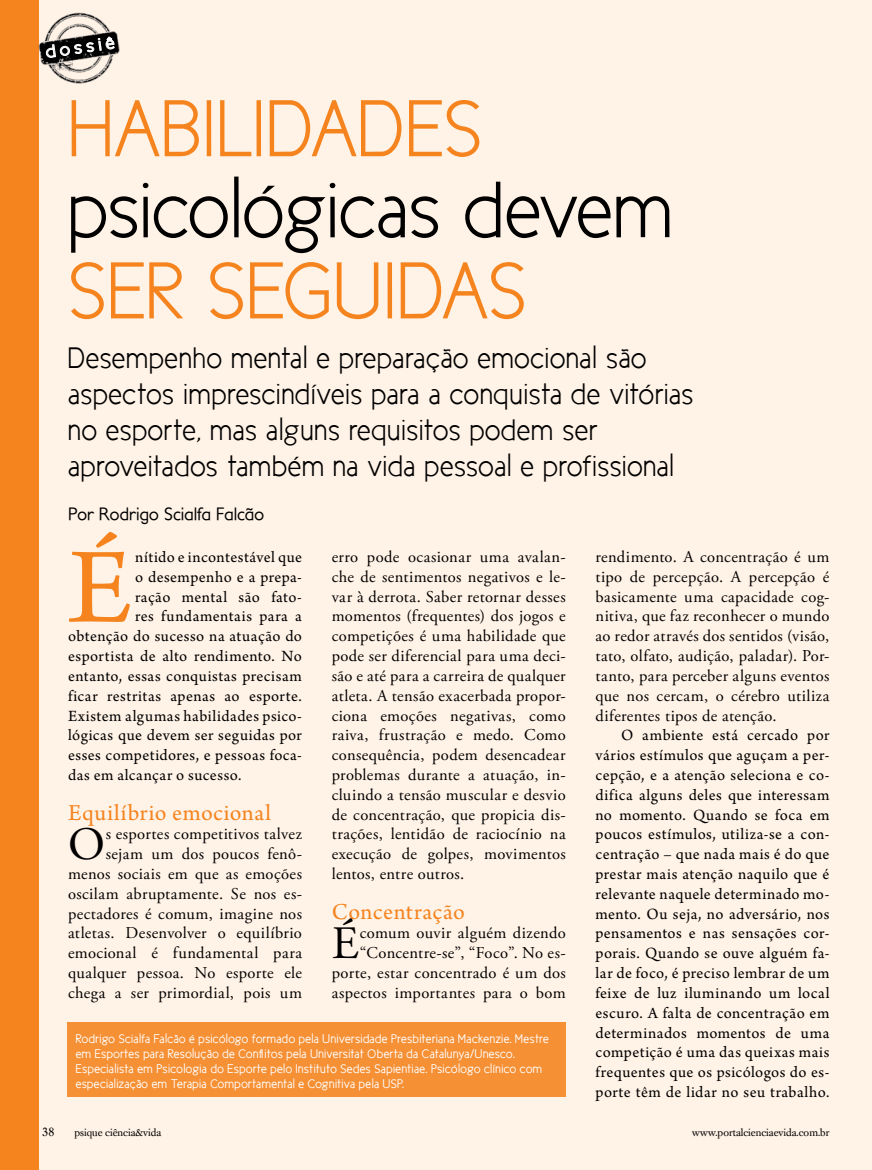
<style>
.page{position:relative;width:872px;height:1170px;background:#fff}
.page>*{position:absolute;margin:0;border:0;box-sizing:border-box;transform-origin:0 0}
.t1{font:112.65px "Arno Pro";color:#f5841f}
.t2{font:81px "New Cicle Semi";letter-spacing:.01em;color:#f5841f}
.t3{font:81px "New Cicle Semi";letter-spacing:-.025em;color:#000}
.t4{font:46.35px "Adobe Garamond Pro";color:#000}
.t5{font:30px/36px "New Cicle Semi";letter-spacing:.005em;color:#000}
.t6{font:24px "Arno Pro";letter-spacing:.025em;color:#f5841f}
.t7{font:500 18px "Petita";letter-spacing:-.005em;color:#000}
.t8{font:17.7px "New Cicle Gordita";color:#fff;scale:1.11 1}
.t9{font:16.5px/19.8px "Adobe Garamond Pro";letter-spacing:.025em;color:#000;text-align:right}
.t10{font:16.5px/19.8px "Arno Pro";letter-spacing:.025em;color:#000;text-align:justify}
.t11{font:12.75px/15px "New Cicle Gordita";letter-spacing:.015em;color:#fff}
.t12{font:12px "Caslon Book BE";color:#000}
.t13{font:10.5px "Caslon Book BE";color:#000}
</style>
<div class="page">
<div style="left:0;top:0;width:872px;height:1169px;background:#fff2e6"></div>
<div style="left:0;top:0;width:38px;height:1169px;background:#f5841f"></div>
<img style="left:38px;top:7px;width:82px;height:79px">
<svg style="left:45px;top:36px;width:70px;height:22px;background:#4e4c4b"></svg>
<div style="left:67px;top:1022px;width:499px;height:74px;background:#f69035"></div>
<p class="t8" style="left:45px;top:43px;width:64px;rotate:-8deg">dossiê</p>
<h2 class="t2" style="left:68px;top:86px;width:410px">Habilidades</h2>
<h2 class="t3" style="left:68px;top:167px;width:607px">psicológicas devem</h2>
<h2 class="t2" style="left:68px;top:248px;width:454px">ser seguidas</h2>
<h3 class="t5" style="left:68px;top:339px;width:627px">Desempenho mental e preparação emocional são aspectos imprescindíveis para a conquista de vitórias no esporte, mas alguns requisitos podem ser aproveitados também na vida pessoal e profissional</h3>
<p class="t7" style="left:68px;top:503px;width:198px">Por Rodrigo Scialfa Falcão</p>
<h1 class="t1" style="left:68px;top:523px;width:66px">É</h1>
<p class="t10" style="left:135px;top:548px;width:168px">nítido e incontestável que</p>
<p class="t10" style="left:135px;top:568px;width:168px">o desempenho e a prepa-</p>
<p class="t10" style="left:135px;top:587px;width:168px">ração mental são fato-</p>
<p class="t10" style="left:135px;top:607px;width:168px">res fundamentais para a</p>
<p class="t10" style="left:68px;top:627px;width:235px">obtenção do sucesso na atuação do</p>
<p class="t10" style="left:68px;top:647px;width:235px">esportista de alto rendimento. No</p>
<p class="t10" style="left:68px;top:667px;width:235px">entanto, essas conquistas precisam</p>
<p class="t10" style="left:68px;top:686px;width:235px">ficar restritas apenas ao esporte.</p>
<p class="t10" style="left:68px;top:706px;width:235px">Existem algumas habilidades psico-</p>
<p class="t10" style="left:68px;top:726px;width:235px">lógicas que devem ser seguidas por</p>
<p class="t10" style="left:68px;top:746px;width:235px">esses competidores, e pessoas foca-</p>
<p class="t10" style="left:68px;top:766px;width:175px">das em alcançar o sucesso.</p>
<h3 class="t6" style="left:68px;top:798px;width:204px">Equilíbrio emocional</h3>
<h3 class="t4" style="left:68px;top:816px;width:38px">O</h3>
<p class="t9" style="left:68px;top:824px;width:235px">s esportes competitivos talvez sejam um dos poucos fenô&shy;menos sociais em que as emoções oscilam abruptamente. Se nos es&shy;pectadores é comum, imagine nos atletas. Desenvolver o equilíbrio emocional é fundamental para qualquer pessoa. No esporte ele chega a ser primordial, pois um</p>
<p class="t9" style="left:332px;top:547px;width:235px;text-align:justify">erro pode ocasionar uma avalan&shy;che de sentimentos negativos e le&shy;var à derrota. Saber retornar desses momentos (frequentes) dos jogos e competições é uma habilidade que pode ser diferencial para uma deci&shy;são e até para a carreira de qualquer atleta. A tensão exacerbada propor&shy;ciona emoções negativas, como raiva, frustração e medo. Como consequência, podem desencadear problemas durante a atuação, in&shy;cluindo a tensão muscular e desvio de concentração, que propicia dis&shy;trações, lentidão de raciocínio na execução de golpes, movimentos lentos, entre outros.</p>
<h3 class="t6" style="left:332px;top:897px;width:135px">Concentração</h3>
<h3 class="t4" style="left:332px;top:915px;width:29px">É</h3>
<p class="t9" style="left:332px;top:923px;width:235px">comum ouvir alguém dizendo “Concentre-se”, “Foco”. No es&shy;porte, estar concentrado é um dos aspectos importantes para o bom</p>
<p class="t11" style="left:76px;top:1030px;width:474px">Rodrigo Scialfa Falcão é psicólogo formado pela Universidade Presbiteriana Mackenzie. Mestre em Esportes para Resolução de Conflitos pela Universitat Oberta da Catalunya/Unesco.<br>Especialista em Psicologia do Esporte pelo Instituto Sedes Sapientiae. Psicólogo clínico com especialização em Terapia Comportamental e Cognitiva pela USP.</p>
<p class="t9" style="left:595px;top:547px;width:235px;text-align:justify">rendimento. A concentração é um tipo de percepção. A percepção é basicamente uma capacidade cog&shy;nitiva, que faz reconhecer o mundo ao redor através dos sentidos (visão, tato, olfato, audição, paladar). Por&shy;tanto, para perceber alguns eventos que nos cercam, o cérebro utiliza diferentes tipos de atenção.</p>
<p class="t10" style="left:595px;top:726px;width:235px;text-indent:26px">O ambiente está cercado por vários estímulos que aguçam a per&shy;cepção, e a atenção seleciona e co&shy;difica alguns deles que interessam no momento. Quando se foca em poucos estímulos, utiliza-se a con&shy;centração – que nada mais é do que prestar mais atenção naquilo que é relevante naquele determinado mo&shy;mento. Ou seja, no adversário, nos pensamentos e nas sensações cor&shy;porais. Quando se ouve alguém fa&shy;lar de foco, é preciso lembrar de um feixe de luz iluminando um local escuro. A falta de concentração em determinados momentos de uma competição é uma das queixas mais frequentes que os psicólogos do es&shy;porte têm de lidar no seu trabalho.</p>
<p class="t12" style="left:43px;top:1125px;width:13px">38</p>
<p class="t13" style="left:74px;top:1126px;width:88px">psique ciência&amp;vida</p>
<p class="t13" style="left:692px;top:1126px;width:139px">www.portalcienciaevida.com.br</p>
</div>
